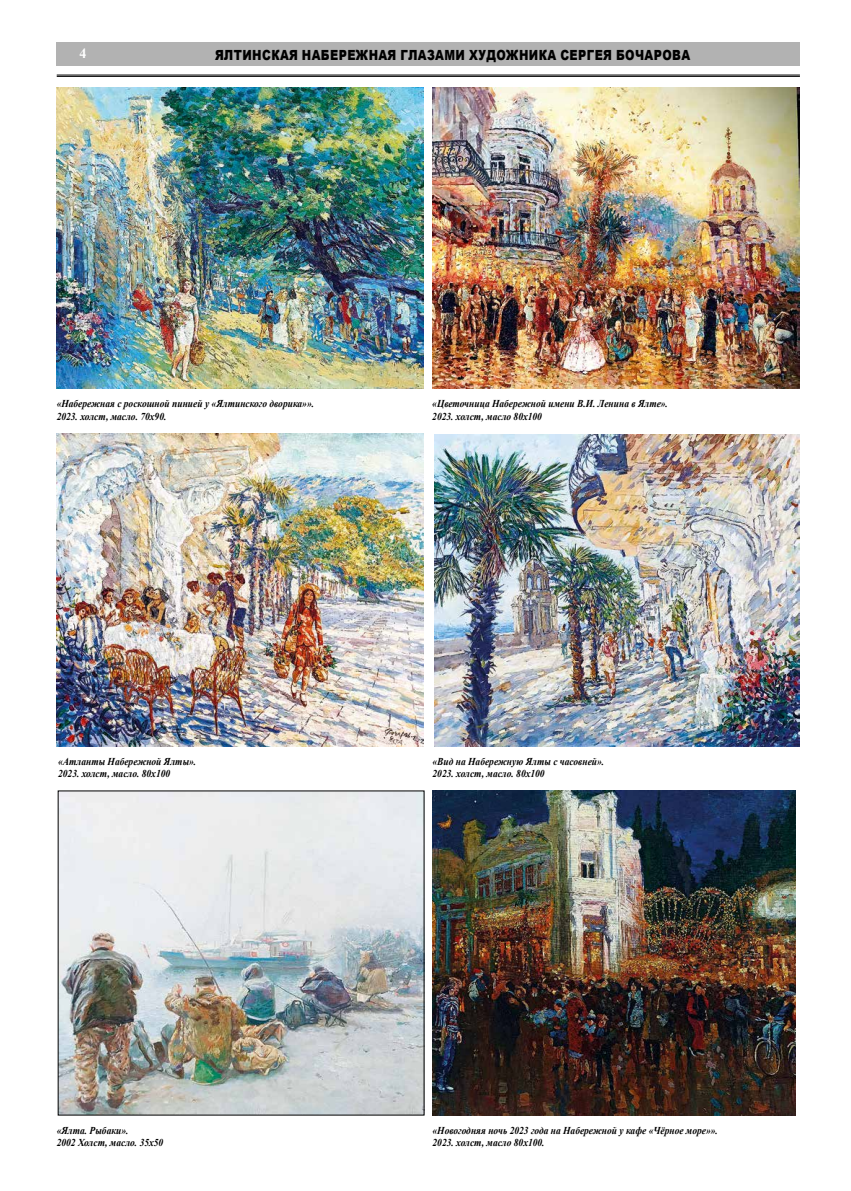
<style>
.page{position:relative;width:851px;height:1191px;background:#fff}
.page>*{position:absolute;margin:0;border:0;box-sizing:border-box;transform-origin:0 0}
.t1{font:900 14px "Arial";letter-spacing:.035em;color:#000;scale:.81 1}
.t2{font:700 14px "Times New Roman";color:#fff}
.t3{font:italic 700 10.5px/12.6px "Times New Roman";color:#000;scale:.9 1}
</style>
<div class="page">
<div style="left:57px;top:43px;width:742px;height:23px;background:#b2b2b2"></div>
<hr style="left:57px;top:75px;width:742px;height:1px;background:#000">
<hr style="left:57px;top:76px;width:742px;height:1px;background:#000">
<img style="left:57px;top:87px;width:367px;height:302px">
<img style="left:432px;top:87px;width:367px;height:302px">
<img style="left:57px;top:433px;width:367px;height:313px">
<img style="left:434px;top:434px;width:365px;height:312px">
<img style="left:432px;top:791px;width:363px;height:324px">
<img style="left:60px;top:792px;width:362px;height:321px">
<h1 class="t2" style="left:79px;top:44px;width:8px">4</h1>
<h1 class="t1" style="left:215px;top:44px;width:588px">ЯЛТИНСКАЯ НАБЕРЕЖНАЯ ГЛАЗАМИ ХУДОЖНИКА СЕРГЕЯ БОЧАРОВА</h1>
<p class="t3" style="left:57px;top:397px;width:287px">«Набережная с роскошной пинией у «Ялтинского дворика»».<br>2023. холст, масло. 70х90.</p>
<p class="t3" style="left:432px;top:397px;width:263px">«Цветочница Набережной имени В.И. Ленина в Ялте».<br>2023. холст, масло 80х100</p>
<p class="t3" style="left:58px;top:754px;width:155px">«Атланты Набережной Ялты».<br>2023. холст, масло. 80х100</p>
<p class="t3" style="left:432px;top:754px;width:192px">«Вид на Набережную Ялты с часовней».<br>2023. холст, масло. 80х100</p>
<p class="t3" style="left:57px;top:1123px;width:120px">«Ялта. Рыбаки».<br>2002 Холст, масло. 35х50</p>
<p class="t3" style="left:432px;top:1123px;width:318px">«Новогодняя ночь 2023 года на Набережной у кафе «Чёрное море»».<br>2023. холст, масло 80х100.</p>
</div>
